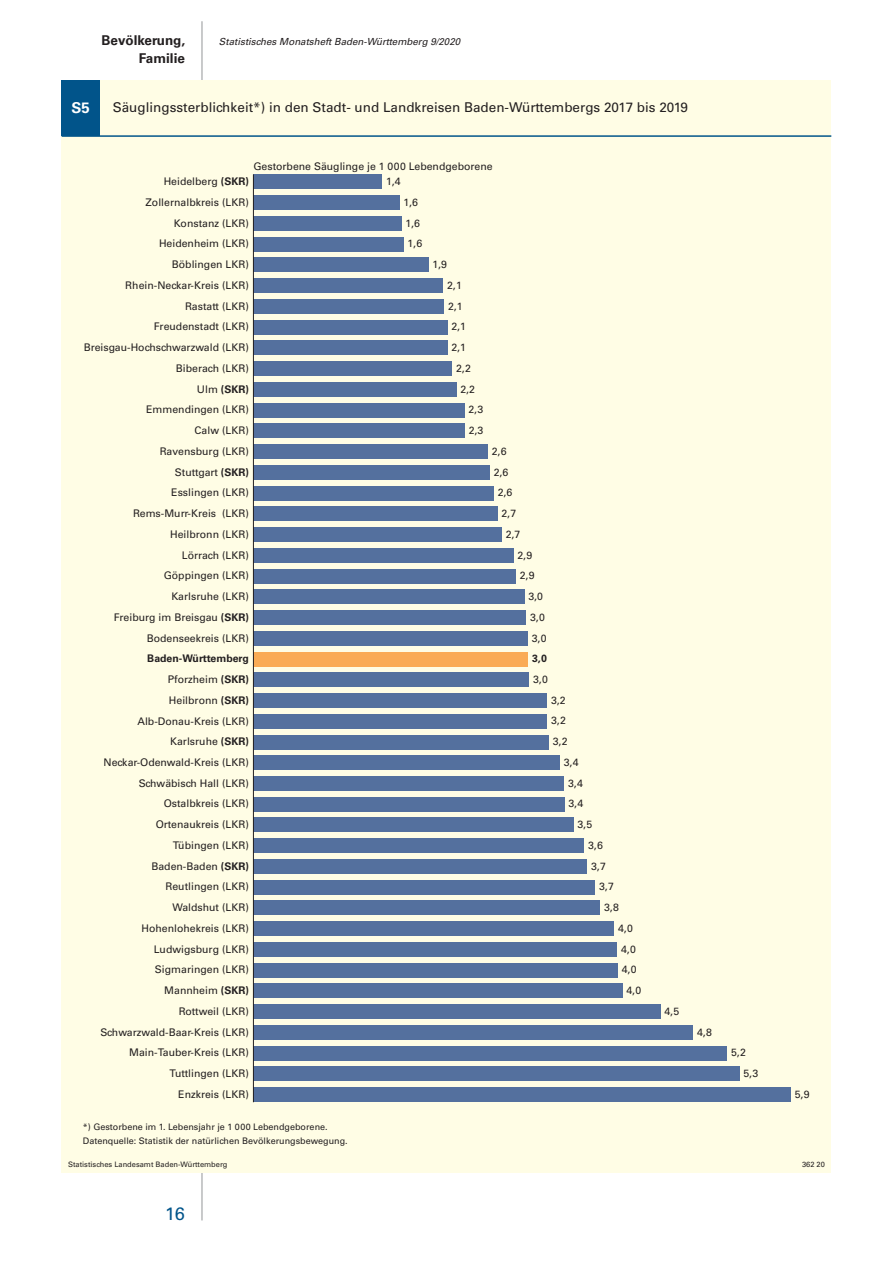
<style>
.page{position:relative;width:893px;height:1263px;background:#fff}
.page>*{position:absolute;margin:0;border:0;box-sizing:border-box;transform-origin:0 0}
.t1{font:18px "Univers";color:#01548a}
.t2{font:700 15px "Univers";color:#fff}
.t3{font:13.5px "Univers";color:#231f20}
.t4{font:700 13.5px "Univers";color:#231f20}
.t5{font:10.5px/20.7px "Univers";color:#231f20;text-align:right}
.t6{font:700 10.5px "Univers";color:#231f20}
.t7{font:italic 9.75px "Univers";color:#231f20}
.t8{font:9px/13.5px "Univers";color:#231f20}
.t9{font:7.5px "Univers";color:#231f20}
.s1{font-weight:700}
</style>
<div class="page">
<hr style="left:202px;top:21px;width:1px;height:1199px;background:#939598">
<div style="left:62px;top:81px;width:769px;height:1092px;background:#fffde5"></div>
<div style="left:62px;top:81px;width:38px;height:55px;background:#01548a"></div>
<div style="left:253px;top:1087px;width:537px;height:15px;background:#54709e"></div>
<div style="left:253px;top:1066px;width:486px;height:15px;background:#54709e"></div>
<div style="left:253px;top:1046px;width:474px;height:14px;background:#54709e"></div>
<div style="left:253px;top:1025px;width:440px;height:15px;background:#54709e"></div>
<div style="left:253px;top:1004px;width:407px;height:15px;background:#54709e"></div>
<div style="left:253px;top:983px;width:369px;height:15px;background:#54709e"></div>
<div style="left:253px;top:963px;width:365px;height:14px;background:#54709e"></div>
<div style="left:253px;top:942px;width:364px;height:15px;background:#54709e"></div>
<div style="left:253px;top:921px;width:361px;height:15px;background:#54709e"></div>
<div style="left:253px;top:900px;width:347px;height:15px;background:#54709e"></div>
<div style="left:253px;top:880px;width:342px;height:15px;background:#54709e"></div>
<div style="left:253px;top:859px;width:334px;height:15px;background:#54709e"></div>
<div style="left:253px;top:838px;width:331px;height:15px;background:#54709e"></div>
<div style="left:253px;top:817px;width:320px;height:15px;background:#54709e"></div>
<div style="left:253px;top:797px;width:311px;height:15px;background:#54709e"></div>
<div style="left:253px;top:776px;width:311px;height:15px;background:#54709e"></div>
<div style="left:253px;top:755px;width:307px;height:15px;background:#54709e"></div>
<div style="left:253px;top:734px;width:296px;height:15px;background:#54709e"></div>
<div style="left:253px;top:714px;width:294px;height:15px;background:#54709e"></div>
<div style="left:253px;top:693px;width:294px;height:15px;background:#54709e"></div>
<div style="left:253px;top:672px;width:276px;height:15px;background:#54709e"></div>
<div style="left:253px;top:651px;width:275px;height:15px;background:#faab55"></div>
<div style="left:253px;top:631px;width:275px;height:15px;background:#54709e"></div>
<div style="left:253px;top:610px;width:273px;height:15px;background:#54709e"></div>
<div style="left:253px;top:589px;width:271px;height:15px;background:#54709e"></div>
<div style="left:253px;top:569px;width:263px;height:14px;background:#54709e"></div>
<div style="left:253px;top:548px;width:260px;height:15px;background:#54709e"></div>
<div style="left:253px;top:527px;width:248px;height:15px;background:#54709e"></div>
<div style="left:253px;top:506px;width:244px;height:15px;background:#54709e"></div>
<div style="left:253px;top:486px;width:240px;height:14px;background:#54709e"></div>
<div style="left:253px;top:465px;width:236px;height:15px;background:#54709e"></div>
<div style="left:253px;top:444px;width:235px;height:15px;background:#54709e"></div>
<div style="left:253px;top:423px;width:211px;height:15px;background:#54709e"></div>
<div style="left:253px;top:403px;width:211px;height:15px;background:#54709e"></div>
<div style="left:253px;top:382px;width:203px;height:15px;background:#54709e"></div>
<div style="left:253px;top:361px;width:199px;height:15px;background:#54709e"></div>
<div style="left:253px;top:340px;width:194px;height:15px;background:#54709e"></div>
<div style="left:253px;top:320px;width:194px;height:15px;background:#54709e"></div>
<div style="left:253px;top:299px;width:191px;height:15px;background:#54709e"></div>
<div style="left:253px;top:278px;width:190px;height:15px;background:#54709e"></div>
<div style="left:253px;top:257px;width:175px;height:15px;background:#54709e"></div>
<div style="left:253px;top:237px;width:150px;height:15px;background:#54709e"></div>
<div style="left:253px;top:216px;width:148px;height:15px;background:#54709e"></div>
<div style="left:253px;top:195px;width:146px;height:15px;background:#54709e"></div>
<div style="left:253px;top:174px;width:129px;height:15px;background:#54709e"></div>
<hr style="left:253px;top:174px;width:1px;height:928px;background:#231f20">
<hr style="left:62px;top:135px;width:769px;height:2px;background:#01548a">
<p class="t4" style="left:102px;top:32px;width:85px">Bevölkerung,</p>
<p class="t7" style="left:219px;top:35px;width:243px">Statistisches Monatsheft Baden-Württemberg 9/2020</p>
<p class="t4" style="left:139px;top:50px;width:47px">Familie</p>
<p class="t2" style="left:72px;top:99px;width:20px">S5</p>
<p class="t3" style="left:113px;top:99px;width:577px">Säuglingssterblichkeit*) in den Stadt- und Landkreisen Baden-Württembergs 2017 bis 2019</p>
<p class="t5" style="left:253px;top:156px;width:241px">Gestorbene Säuglinge je 1 000 Lebendgeborene</p>
<p class="t5" style="left:164px;top:171px;width:87px">Heidelberg <span class="s1">(SKR)</span></p>
<p class="t5" style="left:386px;top:171px;width:16px">1,4</p>
<p class="t5" style="left:84px;top:192px;width:167px">Zollernalbkreis (LKR)<br>Konstanz (LKR)<br>Heidenheim (LKR)<br>Böblingen LKR)<br>Rhein-Neckar-Kreis (LKR)<br>Rastatt (LKR)<br>Freudenstadt (LKR)<br>Breisgau-Hochschwarzwald (LKR)<br>Biberach (LKR)<br>Ulm <span class="s1">(SKR)<br></span>Emmendingen (LKR)<br>Calw (LKR)<br>Ravensburg (LKR)<br>Stuttgart <span class="s1">(SKR)<br></span>Esslingen (LKR)<br>Rems-Murr-Kreis (LKR)<br>Heilbronn (LKR)<br>Lörrach (LKR)<br>Göppingen (LKR)<br>Karlsruhe (LKR)<br>Freiburg im Breisgau <span class="s1">(SKR)<br></span>Bodenseekreis (LKR)<br><span class="s1">Baden-Württemberg<br></span>Pforzheim <span class="s1">(SKR)<br></span>Heilbronn <span class="s1">(SKR)<br></span>Alb-Donau-Kreis (LKR)<br>Karlsruhe <span class="s1">(SKR)<br></span>Neckar-Odenwald-Kreis (LKR)<br>Schwäbisch Hall (LKR)<br>Ostalbkreis (LKR)<br>Ortenaukreis (LKR)<br>Tübingen (LKR)<br>Baden-Baden <span class="s1">(SKR)<br></span>Reutlingen (LKR)<br>Waldshut (LKR)<br>Hohenlohekreis (LKR)<br>Ludwigsburg (LKR)<br>Sigmaringen (LKR)<br>Mannheim <span class="s1">(SKR)<br></span>Rottweil (LKR)<br>Schwarzwald-Baar-Kreis (LKR)<br>Main-Tauber-Kreis (LKR)<br>Tuttlingen (LKR)<br>Enzkreis (LKR)</p>
<p class="t5" style="left:403px;top:192px;width:16px">1,6</p>
<p class="t5" style="left:405px;top:213px;width:16px">1,6</p>
<p class="t5" style="left:407px;top:233px;width:16px">1,6</p>
<p class="t8" style="left:83px;top:1120px;width:266px">*) Gestorbene im 1. Lebensjahr je 1 000 Lebendgeborene.<br>Datenquelle: Statistik der natürlichen Bevölkerungsbewegung.</p>
<p class="t5" style="left:432px;top:254px;width:16px">1,9</p>
<p class="t5" style="left:447px;top:275px;width:16px">2,1</p>
<p class="t5" style="left:448px;top:296px;width:16px">2,1</p>
<p class="t5" style="left:451px;top:316px;width:16px">2,1</p>
<p class="t5" style="left:451px;top:337px;width:16px">2,1</p>
<p class="t5" style="left:456px;top:358px;width:16px">2,2</p>
<p class="t5" style="left:460px;top:379px;width:16px">2,2</p>
<p class="t5" style="left:469px;top:399px;width:16px">2,3</p>
<p class="t5" style="left:469px;top:420px;width:16px">2,3</p>
<p class="t5" style="left:492px;top:441px;width:16px">2,6</p>
<p class="t5" style="left:494px;top:462px;width:16px">2,6</p>
<p class="t5" style="left:498px;top:482px;width:16px">2,6</p>
<p class="t5" style="left:501px;top:503px;width:16px">2,7</p>
<p class="t5" style="left:506px;top:524px;width:16px">2,7</p>
<p class="t5" style="left:518px;top:544px;width:16px">2,9</p>
<p class="t5" style="left:520px;top:565px;width:16px">2,9</p>
<p class="t5" style="left:528px;top:586px;width:16px">3,0</p>
<p class="t5" style="left:530px;top:607px;width:16px">3,0</p>
<p class="t5" style="left:532px;top:627px;width:16px">3,0</p>
<p class="t6" style="left:532px;top:652px;width:16px">3,0</p>
<p class="t5" style="left:533px;top:669px;width:16px">3,0</p>
<p class="t5" style="left:551px;top:690px;width:16px">3,2</p>
<p class="t5" style="left:551px;top:710px;width:16px">3,2</p>
<p class="t5" style="left:553px;top:731px;width:16px">3,2</p>
<p class="t5" style="left:564px;top:752px;width:16px">3,4</p>
<p class="t5" style="left:568px;top:773px;width:16px">3,4</p>
<p class="t5" style="left:569px;top:793px;width:16px">3,4</p>
<p class="t5" style="left:578px;top:814px;width:16px">3,5</p>
<p class="t5" style="left:588px;top:835px;width:16px">3,6</p>
<p class="t5" style="left:591px;top:856px;width:16px">3,7</p>
<p class="t5" style="left:599px;top:876px;width:16px">3,7</p>
<p class="t5" style="left:604px;top:897px;width:16px">3,8</p>
<p class="t5" style="left:618px;top:918px;width:16px">4,0</p>
<p class="t5" style="left:621px;top:939px;width:16px">4,0</p>
<p class="t5" style="left:622px;top:959px;width:16px">4,0</p>
<p class="t5" style="left:626px;top:980px;width:16px">4,0</p>
<p class="t5" style="left:664px;top:1001px;width:16px">4,5</p>
<p class="t5" style="left:697px;top:1021px;width:16px">4,8</p>
<p class="t5" style="left:731px;top:1042px;width:16px">5,2</p>
<p class="t5" style="left:743px;top:1063px;width:16px">5,3</p>
<p class="t5" style="left:795px;top:1084px;width:16px">5,9</p>
<p class="t9" style="left:68px;top:1160px;width:161px">Statistisches Landesamt Baden-Württemberg</p>
<p class="t9" style="left:802px;top:1160px;width:24px">362 20</p>
<h1 class="t1" style="left:165px;top:1203px;width:21px">16</h1>
</div>
